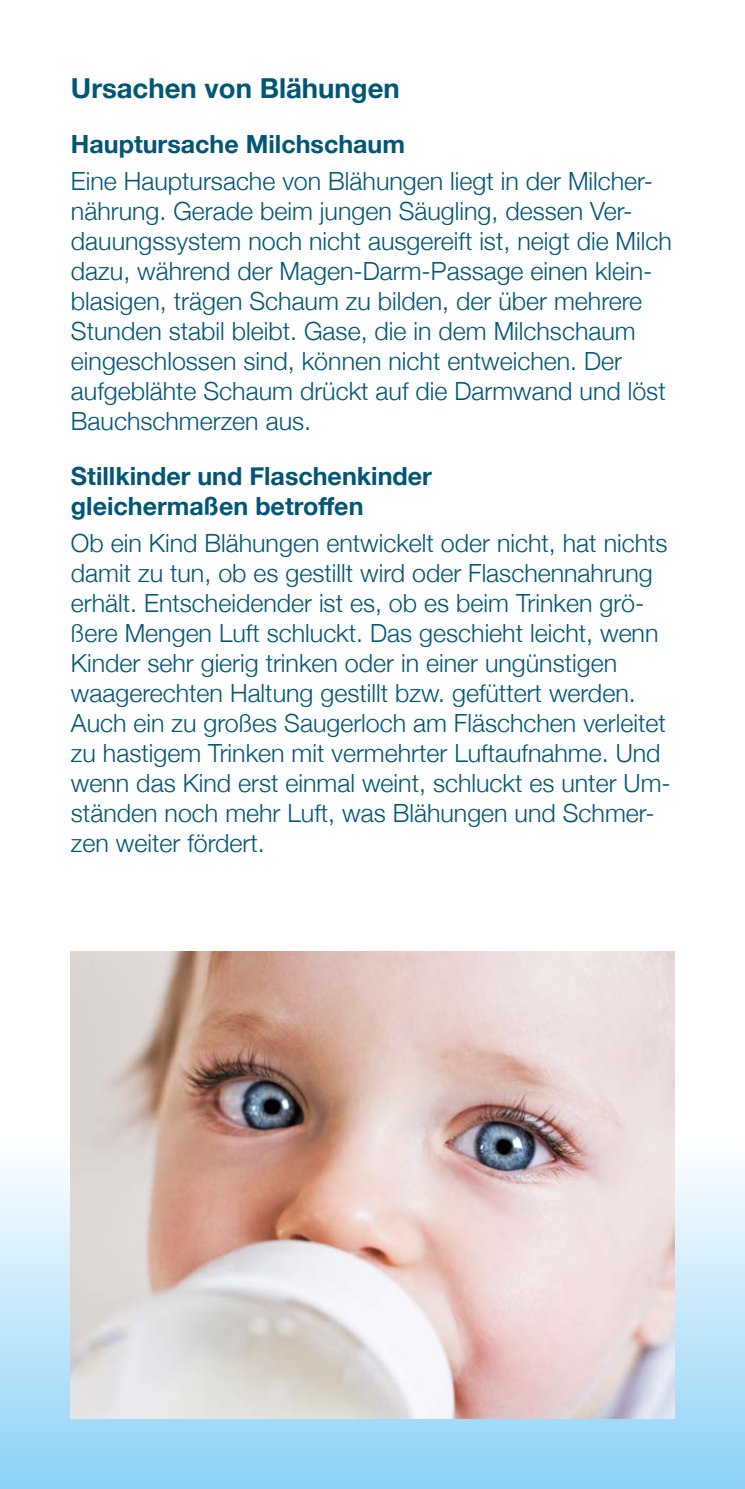
<style>
.page{position:relative;width:745px;height:1489px;background:#fff}
.page>*{position:absolute;margin:0;border:0;box-sizing:border-box;transform-origin:0 0}
.t1{font:700 27.5px "Helvetica Neue";color:#005676}
.t2{font:300 25px/30px "Helvetica Neue";color:#005676}
.t3{font:700 25px/30px "Helvetica Neue";color:#005676}
</style>
<div class="page">
<svg style="left:0;top:1101px;width:744px;height:387px;background:#b6e1f8"></svg>
<img style="left:71px;top:951px;width:602px;height:466px">
<p class="t1" style="left:71px;top:66px;width:330px">Ursachen von Blähungen</p>
<p class="t3" style="left:71px;top:129px;width:335px">Hauptursache Milchschaum</p>
<p class="t2" style="left:71px;top:164px;width:602px">Eine Hauptursache von Blähungen liegt in der Milcher&shy;nährung. Gerade beim jungen Säugling, dessen Ver&shy;dauungssystem noch nicht ausgereift ist, neigt die Milch dazu, während der Magen-Darm-Passage einen klein&shy;blasigen, trägen Schaum zu bilden, der über mehrere Stunden stabil bleibt. Gase, die in dem Milchschaum eingeschlossen sind, können nicht entweichen. Der aufgeblähte Schaum drückt auf die Darmwand und löst Bauchschmerzen aus.</p>
<p class="t3" style="left:71px;top:461px;width:362px">Stillkinder und Flaschenkinder gleichermaßen betroffen</p>
<p class="t2" style="left:71px;top:526px;width:601px">Ob ein Kind Blähungen entwickelt oder nicht, hat nichts damit zu tun, ob es gestillt wird oder Flaschennahrung erhält. Entscheidender ist es, ob es beim Trinken grö&shy;ßere Mengen Luft schluckt. Das geschieht leicht, wenn Kinder sehr gierig trinken oder in einer ungünstigen waagerechten Haltung gestillt bzw. gefüttert werden.<br>Auch ein zu großes Saugerloch am Fläschchen verleitet zu hastigem Trinken mit vermehrter Luftaufnahme. Und wenn das Kind erst einmal weint, schluckt es unter Um&shy;ständen noch mehr Luft, was Blähungen und Schmer&shy;zen weiter fördert.</p>
</div>
